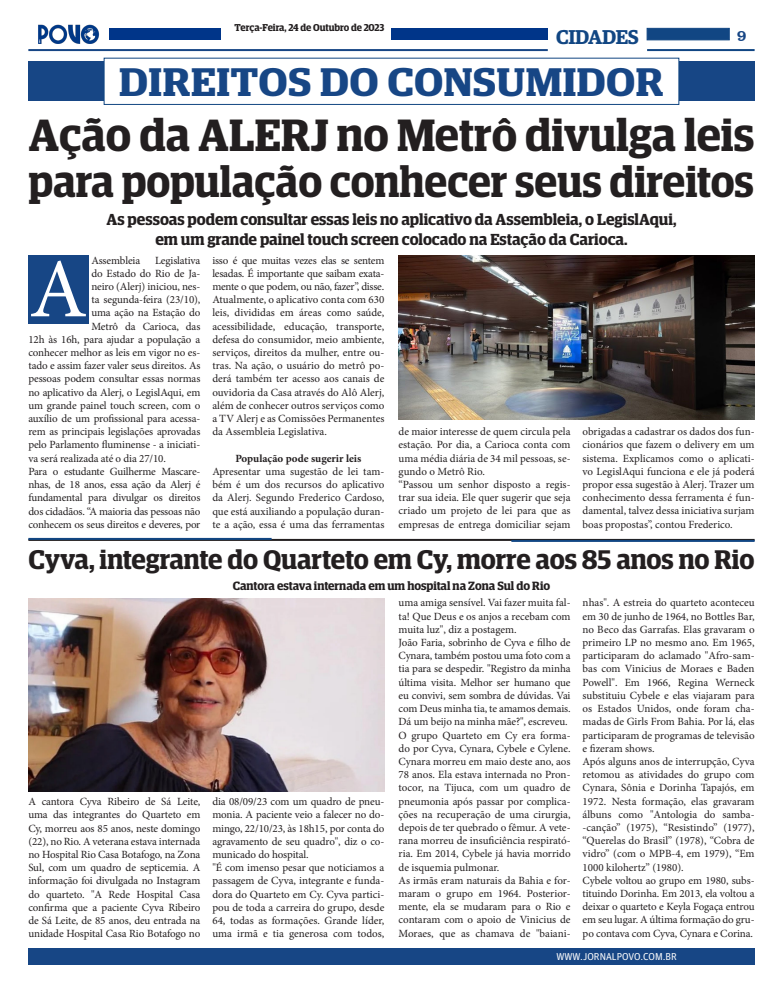
<style>
.page{position:relative;width:783px;height:993px;background:#fff}
.page>*{position:absolute;margin:0;border:0;box-sizing:border-box;transform-origin:0 0}
.t1{font:83.8px "Minion Pro";color:#fff}
.t2{font:600 45.3px "Guardian Egyptian Display";color:#231f20}
.t3{font:600 43.5px "Guardian Egyptian Display";color:#231f20}
.t4{font:600 40px "Guardian Egyptian Display";letter-spacing:.01em;color:#174685;scale:1.1 1}
.t5{font:600 27px "Guardian Egyptian Display";letter-spacing:-.005em;color:#231f20}
.t6{font:600 20px "Guardian Egyptian";letter-spacing:-.02em;color:#114683}
.t7{font:600 16px "Guardian Egyptian Display";color:#231f20}
.t8{font:16px "Clarendon BT";color:#174685}
.t9{font:600 12px "Guardian Egyptian Display";letter-spacing:-.005em;color:#231f20}
.t10{font:11px/13.2px "Minion Pro";letter-spacing:-.01em;color:#231f20;text-align:justify}
.t11{font:700 11px "Minion Pro";color:#231f20}
.t12{font:600 10px "Guardian Egyptian Display";letter-spacing:-.005em;color:#231f20}
.t13{font:10px "Guardian Agate Sans G1 D Regular";color:#fff}
</style>
<div class="page">
<div style="left:28px;top:947px;width:726px;height:17px;background:#174685"></div>
<img style="left:38px;top:24px;width:62px;height:20px">
<div style="left:646px;top:28px;width:83px;height:12px;background:#114683;border:1px solid #114683"></div>
<hr style="left:647px;top:49px;width:107px;height:2px;background:#114683">
<div style="left:391px;top:28px;width:156px;height:12px;background:#003589"></div>
<hr style="left:28px;top:49px;width:519px;height:2px;background:#174685">
<div style="left:109px;top:28px;width:112px;height:12px;background:#003589"></div>
<hr style="left:28px;top:538px;width:726px;height:2px;background:#231f20">
<hr style="left:28px;top:537px;width:243px;height:2px;background:#114683">
<hr style="left:511px;top:539px;width:243px;height:2px;background:#114683">
<div style="left:28px;top:61px;width:726px;height:40px;background:#174685"></div>
<div style="left:104px;top:58px;width:574px;height:46px;background:#fff"></div>
<div style="left:104px;top:58px;width:575px;height:47px;border:1px solid #114682"></div>
<img style="left:398px;top:255px;width:356px;height:164px">
<div style="left:28px;top:255px;width:61px;height:68px;background:#174685"></div>
<img style="left:28px;top:598px;width:356px;height:193px">
<p class="t12" style="left:234px;top:22px;width:151px">Terça-Feira, 24 de Outubro de 2023</p>
<h3 class="t6" style="left:556px;top:22px;width:84px">CIDADES</h3>
<p class="t4" style="left:119px;top:60px;width:496px">DIREITOS DO CONSUMIDOR</p>
<h3 class="t8" style="left:736px;top:25px;width:11px">9</h3>
<p class="t2" style="left:28px;top:110px;width:727px">Ação da ALERJ no Metrô divulga leis</p>
<p class="t3" style="left:28px;top:158px;width:726px">para população conhecer seus direitos</p>
<p class="t7" style="left:106px;top:211px;width:571px">As pessoas podem consultar essas leis no aplicativo da Assembleia, o LegislAqui,</p>
<p class="t7" style="left:155px;top:230px;width:473px">em um grande painel touch screen colocado na Estação da Carioca.</p>
<p class="t10" style="left:91px;top:253px;width:50px">Assembleia</p>
<p class="t10" style="left:155px;top:253px;width:47px">Legislativa</p>
<p class="t10" style="left:91px;top:266px;width:110px">do Estado do Rio de Ja-</p>
<p class="t10" style="left:91px;top:280px;width:110px">neiro (Alerj) iniciou, nes-</p>
<p class="t10" style="left:91px;top:293px;width:110px">ta segunda-feira (23/10),</p>
<p class="t10" style="left:91px;top:306px;width:110px">uma ação na Estação do</p>
<p class="t10" style="left:91px;top:319px;width:110px">Metrô da Carioca, das</p>
<p class="t10" style="left:28px;top:332px;width:173px">12h às 16h, para ajudar a população a</p>
<p class="t10" style="left:28px;top:346px;width:173px">conhecer melhor as leis em vigor no es-</p>
<p class="t10" style="left:28px;top:359px;width:173px">tado e assim fazer valer seus direitos. As</p>
<p class="t10" style="left:28px;top:372px;width:173px">pessoas podem consultar essas normas</p>
<p class="t10" style="left:28px;top:385px;width:173px">no aplicativo da Alerj, o LegislAqui, em</p>
<p class="t10" style="left:28px;top:398px;width:173px">um grande painel touch screen, com o</p>
<p class="t10" style="left:28px;top:412px;width:173px">auxílio de um profissional para acessa-</p>
<p class="t10" style="left:28px;top:425px;width:173px">rem as principais legislações aprovadas</p>
<p class="t10" style="left:28px;top:438px;width:173px">pelo Parlamento fluminense - a iniciati-</p>
<p class="t10" style="left:28px;top:451px;width:139px">va será realizada até o dia 27/10.</p>
<p class="t10" style="left:28px;top:464px;width:173px">Para o estudante Guilherme Mascare&shy;nhas, de 18 anos, essa ação da Alerj é fundamental para divulgar os direitos dos cidadãos. “A maioria das pessoas não conhecem os seus direitos e deveres, por</p>
<p class="t1" style="left:29px;top:233px;width:59px">A</p>
<p class="t10" style="left:212px;top:253px;width:173px">isso é que muitas vezes elas se sentem lesadas. É importante que saibam exata&shy;mente o que podem, ou não, fazer”, disse.</p>
<p class="t10" style="left:212px;top:293px;width:173px">Atualmente, o aplicativo conta com 630 leis, divididas em áreas como saúde, acessibilidade, educação, transporte, defesa do consumidor, meio ambiente, serviços, direitos da mulher, entre ou&shy;tras. Na ação, o usuário do metrô po&shy;derá também ter acesso aos canais de ouvidoria da Casa através do Alô Alerj, além de conhecer outros serviços como a TV Alerj e as Comissões Permanentes da Assembleia Legislativa.</p>
<p class="t11" style="left:235px;top:450px;width:127px">População pode sugerir leis</p>
<p class="t10" style="left:212px;top:464px;width:173px">Apresentar uma sugestão de lei tam&shy;bém é um dos recursos do aplicativo da Alerj. Segundo Frederico Cardoso, que está auxiliando a população duran&shy;te a ação, essa é uma das ferramentas</p>
<p class="t10" style="left:398px;top:425px;width:173px">de maior interesse de quem circula pela estação. Por dia, a Carioca conta com uma média diária de 34 mil pessoas, se&shy;gundo o Metrô Rio.</p>
<p class="t10" style="left:398px;top:477px;width:173px">“Passou um senhor disposto a regis&shy;trar sua ideia. Ele quer sugerir que seja criado um projeto de lei para que as empresas de entrega domiciliar sejam</p>
<p class="t10" style="left:582px;top:425px;width:173px">obrigadas a cadastrar os dados dos fun&shy;cionários que fazem o delivery em um sistema. Explicamos como o aplicati&shy;vo LegislAqui funciona e ele já poderá propor essa sugestão à Alerj. Trazer um conhecimento dessa ferramenta é fun&shy;damental, talvez dessa iniciativa surjam boas propostas”, contou Frederico.</p>
<p class="t5" style="left:28px;top:544px;width:727px">Cyva, integrante do Quarteto em Cy, morre aos 85 anos no Rio</p>
<p class="t9" style="left:233px;top:579px;width:319px">Cantora estava internada em um hospital na Zona Sul do Rio</p>
<p class="t10" style="left:28px;top:794px;width:173px">A cantora Cyva Ribeiro de Sá Leite, uma das integrantes do Quarteto em Cy, morreu aos 85 anos, neste domingo (22), no Rio. A veterana estava internada no Hospital Rio Casa Botafogo, na Zona Sul, com um quadro de septicemia. A informação foi divulgada no Instagram do quarteto. "A Rede Hospital Casa confirma que a paciente Cyva Ribeiro de Sá Leite, de 85 anos, deu entrada na unidade Hospital Casa Rio Botafogo no</p>
<p class="t10" style="left:212px;top:794px;width:173px">dia 08/09/23 com um quadro de pneu&shy;monia. A paciente veio a falecer no do&shy;mingo, 22/10/23, às 18h15, por conta do agravamento de seu quadro", diz o co&shy;municado do hospital.</p>
<p class="t10" style="left:212px;top:860px;width:173px">"É com imenso pesar que noticiamos a passagem de Cyva, integrante e funda&shy;dora do Quarteto em Cy. Cyva partici&shy;pou de toda a carreira do grupo, desde 64, todas as formações. Grande líder, uma irmã e tia generosa com todos,</p>
<p class="t10" style="left:398px;top:596px;width:173px">uma amiga sensível. Vai fazer muita fal&shy;ta! Que Deus e os anjos a recebam com muita luz", diz a postagem.</p>
<p class="t10" style="left:398px;top:635px;width:173px">João Faria, sobrinho de Cyva e filho de Cynara, também postou uma foto com a tia para se despedir. "Registro da minha última visita. Melhor ser humano que eu convivi, sem sombra de dúvidas. Vai com Deus minha tia, te amamos demais.<br>Dá um beijo na minha mãe?", escreveu.</p>
<p class="t10" style="left:398px;top:728px;width:173px">O grupo Quarteto em Cy era forma&shy;do por Cyva, Cynara, Cybele e Cylene.<br>Cynara morreu em maio deste ano, aos 78 anos. Ela estava internada no Pron&shy;tocor, na Tijuca, com um quadro de pneumonia após passar por complica&shy;ções na recuperação de uma cirurgia, depois de ter quebrado o fêmur. A vete&shy;rana morreu de insuficiência respirató&shy;ria. Em 2014, Cybele já havia morrido de isquemia pulmonar.</p>
<p class="t10" style="left:398px;top:873px;width:173px">As irmãs eram naturais da Bahia e for&shy;maram o grupo em 1964. Posterior&shy;mente, ela se mudaram para o Rio e contaram com o apoio de Vinicius de Moraes, que as chamava de "baiani-</p>
<p class="t10" style="left:582px;top:596px;width:173px">nhas". A estreia do quarteto aconteceu em 30 de junho de 1964, no Bottles Bar, no Beco das Garrafas. Elas gravaram o primeiro LP no mesmo ano. Em 1965, participaram do aclamado "Afro-sam&shy;bas com Vinicius de Moraes e Baden Powell". Em 1966, Regina Werneck substituiu Cybele e elas viajaram para os Estados Unidos, onde foram cha&shy;madas de Girls From Bahia. Por lá, elas participaram de programas de televisão e fizeram shows.</p>
<p class="t10" style="left:582px;top:754px;width:173px">Após alguns anos de interrupção, Cyva retomou as atividades do grupo com Cynara, Sônia e Dorinha Tapajós, em 1972. Nesta formação, elas gravaram álbuns como "Antologia do samba--canção” (1975), “Resistindo” (1977), “Querelas do Brasil” (1978), “Cobra de vidro” (com o MPB-4, em 1979), “Em 1000 kilohertz” (1980).</p>
<p class="t10" style="left:582px;top:873px;width:173px">Cybele voltou ao grupo em 1980, subs&shy;tituindo Dorinha. Em 2013, ela voltou a deixar o quarteto e Keyla Fogaça entrou em seu lugar. A última formação do gru&shy;po contava com Cyva, Cynara e Corina.</p>
<p class="t13" style="left:556px;top:949px;width:122px">WWW.JORNALPOVO.COM.BR</p>
</div>
